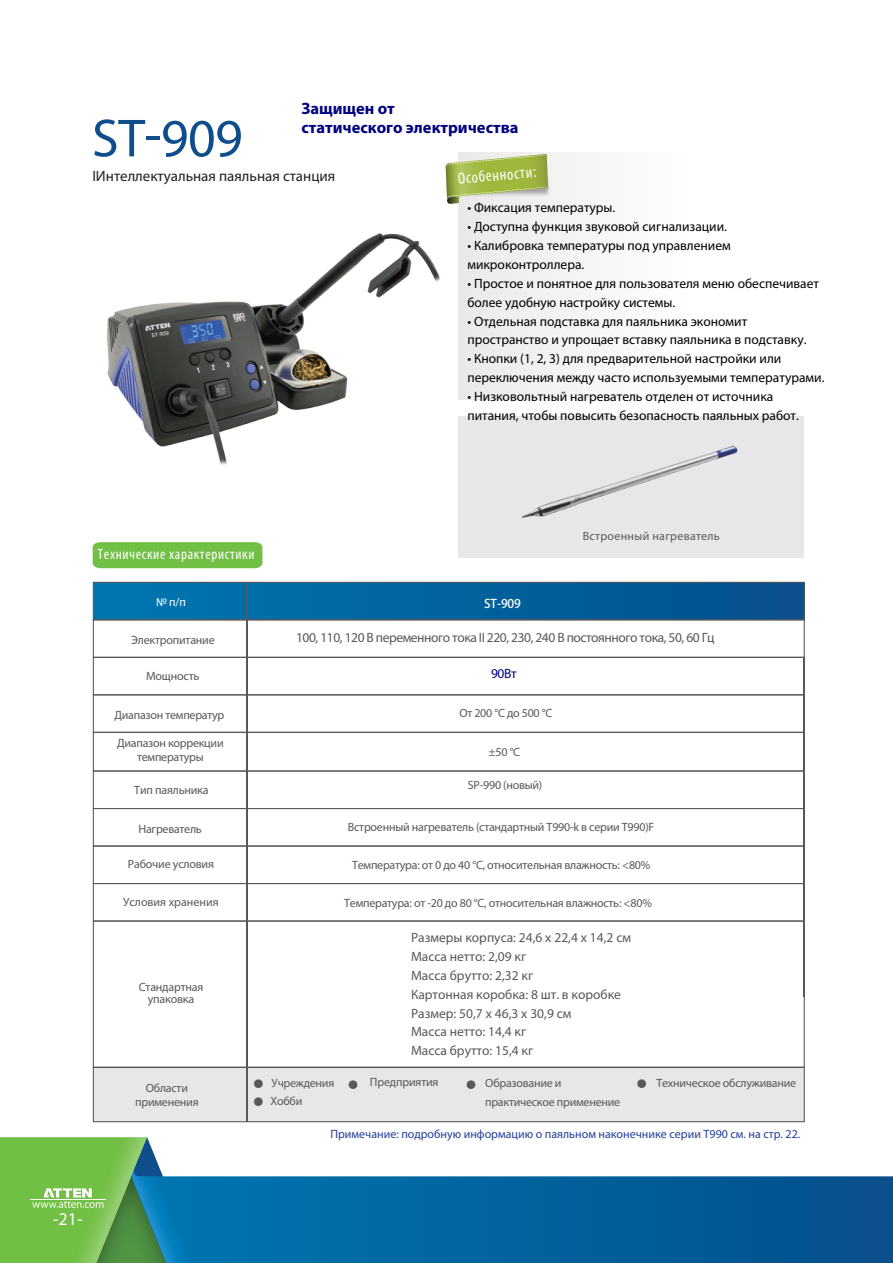
<style>
.page{position:relative;width:893px;height:1263px;background:#fff}
.page>*{position:absolute;margin:0;border:0;box-sizing:border-box;transform-origin:0 0}
.t1{font:600 54px "Myriad Pro";color:#0f4e8c}
.t2{font:18px "Myriad Pro";color:#fff}
.t3{font:700 16.5px/19.8px "Myriad Pro";color:#000080}
.t4{font:condensed 16.5px "Myriad Pro";color:#fff}
.t5{font:15px "Myriad Pro";color:#231f20}
.t6{font:condensed 15px "Myriad Pro";letter-spacing:.045em;color:#fff}
.t7{font:13.5px/18.9px "Myriad Pro";color:#000}
.t8{font:13.5px/18.8px "Myriad Pro";color:#57585a}
.t9{font:13.5px "Myriad Pro";letter-spacing:-.03em;color:#57585a}
.t10{font:13.5px "Myriad Pro";color:#000080}
.t11{font:12px/14.4px "Myriad Pro";letter-spacing:-.02em;color:#57585a;text-align:center}
.t12{font:12px "Myriad Pro";color:#223f99}
.t13{font:12px "Myriad Pro";letter-spacing:.025em;color:#57595a}
.t14{font:12px "Myriad Pro";color:#57585a}
.t15{font:12px "Source Han Sans CN Regular G Bpc EUC H";color:#fff}
.t16{font:12px "FZLTHJW GB1 0";color:#57595a}
.t17{font:12px "Myriad Pro";color:#fff}
</style>
<div class="page">
<div style="left:459px;top:152px;width:328px;height:248px;background:linear-gradient(to right,#ebebec,#fff)"></div>
<img style="left:445px;top:153px;width:122px;height:71px">
<svg style="left:446px;top:154px;width:103px;height:50px;background:#b4c477"></svg>
<div style="left:93px;top:542px;width:169px;height:26px;background:#71bf44"></div>
<div style="left:458px;top:416px;width:346px;height:142px;background:#e6e7e9"></div>
<div style="left:93px;top:1067px;width:712px;height:54px;background:#e6e7e9"></div>
<div style="left:93px;top:582px;width:711px;height:38px;background:linear-gradient(to right,#0077b0,#044f8b)"></div>
<div style="left:93px;top:582px;width:712px;height:38px;border:1px solid #57585a"></div>
<div style="left:93px;top:619px;width:712px;height:39px;border:1px solid #57585a"></div>
<div style="left:93px;top:657px;width:712px;height:38px;border:1px solid #57585a"></div>
<div style="left:93px;top:694px;width:712px;height:39px;border:1px solid #57585a"></div>
<div style="left:93px;top:732px;width:712px;height:39px;border:1px solid #57585a"></div>
<div style="left:93px;top:770px;width:712px;height:39px;border:1px solid #57585a"></div>
<div style="left:93px;top:845px;width:712px;height:39px;border:1px solid #57585a"></div>
<div style="left:93px;top:883px;width:712px;height:38px;border:1px solid #57585a"></div>
<div style="left:93px;top:920px;width:712px;height:202px;border:1px solid #57585a"></div>
<div style="left:93px;top:1067px;width:712px;height:1px;border:1px solid #57585a"></div>
<hr style="left:247px;top:582px;width:1px;height:540px;background:#57585a">
<hr style="left:804px;top:657px;width:1px;height:339px;background:#57585a">
<img style="left:521px;top:445px;width:217px;height:73px">
<svg style="left:245px;top:1176px;width:648px;height:87px;background:#02609b"></svg>
<svg style="left:0;top:1137px;width:245px;height:126px;background:#61ad7b"></svg>
<img style="left:107px;top:216px;width:344px;height:249px">
<p class="t1" style="left:92px;top:105px;width:152px">ST-909</p>
<p class="t3" style="left:301px;top:98px;width:219px">Защищен от<br>статического электричества</p>
<p class="t5" style="left:92px;top:167px;width:245px">IИнтеллектуальная паяльная станция</p>
<p class="t4" style="left:457px;top:169px;width:80px;rotate:-5deg">Особенности:</p>
<p class="t7" style="left:467px;top:198px;width:149px">• Фиксация температуры.</p>
<p class="t7" style="left:467px;top:217px;width:261px">• Доступна функция звуковой сигнализации.</p>
<p class="t7" style="left:467px;top:236px;width:265px">• Калибровка температуры под управлением микроконтроллера.</p>
<p class="t7" style="left:467px;top:274px;width:353px">• Простое и понятное для пользователя меню обеспечивает более удобную настройку системы.</p>
<p class="t7" style="left:467px;top:311px;width:341px">• Отдельная подставка для паяльника экономит пространство и упрощает вставку паяльника в подставку.</p>
<p class="t7" style="left:467px;top:349px;width:359px">• Кнопки (1, 2, 3) для предварительной настройки или переключения между часто используемыми температурами.</p>
<p class="t7" style="left:467px;top:387px;width:333px">• Низковольтный нагреватель отделен от источника питания, чтобы повысить безопасность паяльных работ.</p>
<p class="t6" style="left:98px;top:545px;width:158px">Технические характеристики</p>
<p class="t17" style="left:156px;top:595px;width:31px">№ п/п</p>
<p class="t11" style="left:131px;top:632px;width:85px">Электропитание</p>
<p class="t11" style="left:146px;top:669px;width:55px">Мощность</p>
<p class="t11" style="left:115px;top:708px;width:111px">Диапазон температур</p>
<p class="t11" style="left:117px;top:735px;width:108px">Диапазон коррекции температуры</p>
<p class="t11" style="left:134px;top:782px;width:76px">Тип паяльника</p>
<p class="t11" style="left:139px;top:821px;width:65px">Нагреватель</p>
<p class="t11" style="left:128px;top:857px;width:88px">Рабочие условия</p>
<p class="t14" style="left:123px;top:894px;width:97px">Условия хранения</p>
<p class="t11" style="left:139px;top:980px;width:66px;line-height:12px">Стандартная упаковка</p>
<p class="t15" style="left:484px;top:596px;width:38px">ST-909</p>
<p class="t13" style="left:583px;top:529px;width:139px">Встроенный нагреватель</p>
<p class="t9" style="left:296px;top:629px;width:420px">100, 110, 120 В переменного тока II 220, 230, 240 В постоянного тока, 50, 60 Гц</p>
<p class="t10" style="left:491px;top:666px;width:27px">90Вт</p>
<p class="t11" style="left:459px;top:705px;width:95px">От 200 °C до 500 °C</p>
<p class="t11" style="left:489px;top:745px;width:33px">±50 °C</p>
<p class="t11" style="left:468px;top:778px;width:76px">SP-990 (новый)</p>
<p class="t11" style="left:348px;top:819px;width:308px">Встроенный нагреватель (стандартный T990-k в серии T990)F</p>
<p class="t11" style="left:352px;top:857px;width:300px">Температура: от 0 до 40 °C, относительная влажность: &lt;80%</p>
<p class="t11" style="left:344px;top:895px;width:309px">Температура: от -20 до 80 °C, относительная влажность: &lt;80%</p>
<p class="t8" style="left:411px;top:928px;width:222px">Размеры корпуса: 24,6 x 22,4 x 14,2 см<br>Масса нетто: 2,09 кг<br>Масса брутто: 2,32 кг<br>Картонная коробка: 8 шт. в коробке<br>Размер: 50,7 x 46,3 x 30,9 см<br>Масса нетто: 14,4 кг<br>Масса брутто: 15,4 кг</p>
<p class="t11" style="left:485px;top:1072px;width:137px;line-height:19.6px;text-align:left">Образование и практическое применение</p>
<p class="t11" style="left:370px;top:1075px;width:70px">Предприятия</p>
<p class="t11" style="left:656px;top:1076px;width:141px">Техническое обслуживание</p>
<p class="t11" style="left:272px;top:1075px;width:64px">Учреждения</p>
<p class="t16" style="left:636px;top:1077px;width:13px">●</p>
<p class="t11" style="left:270px;top:1094px;width:33px">Хобби</p>
<p class="t11" style="left:135px;top:1080px;width:65px">Области применения</p>
<p class="t16" style="left:252px;top:1077px;width:13px">●</p>
<p class="t16" style="left:347px;top:1078px;width:13px">●</p>
<p class="t16" style="left:465px;top:1078px;width:13px">●</p>
<p class="t16" style="left:252px;top:1095px;width:13px">●</p>
<p class="t12" style="left:330px;top:1127px;width:472px">Примечание: подробную информацию о паяльном наконечнике серии T990 см. на стр. 22.</p>
<p class="t2" style="left:53px;top:1207px;width:31px">-21-</p>
</div>
